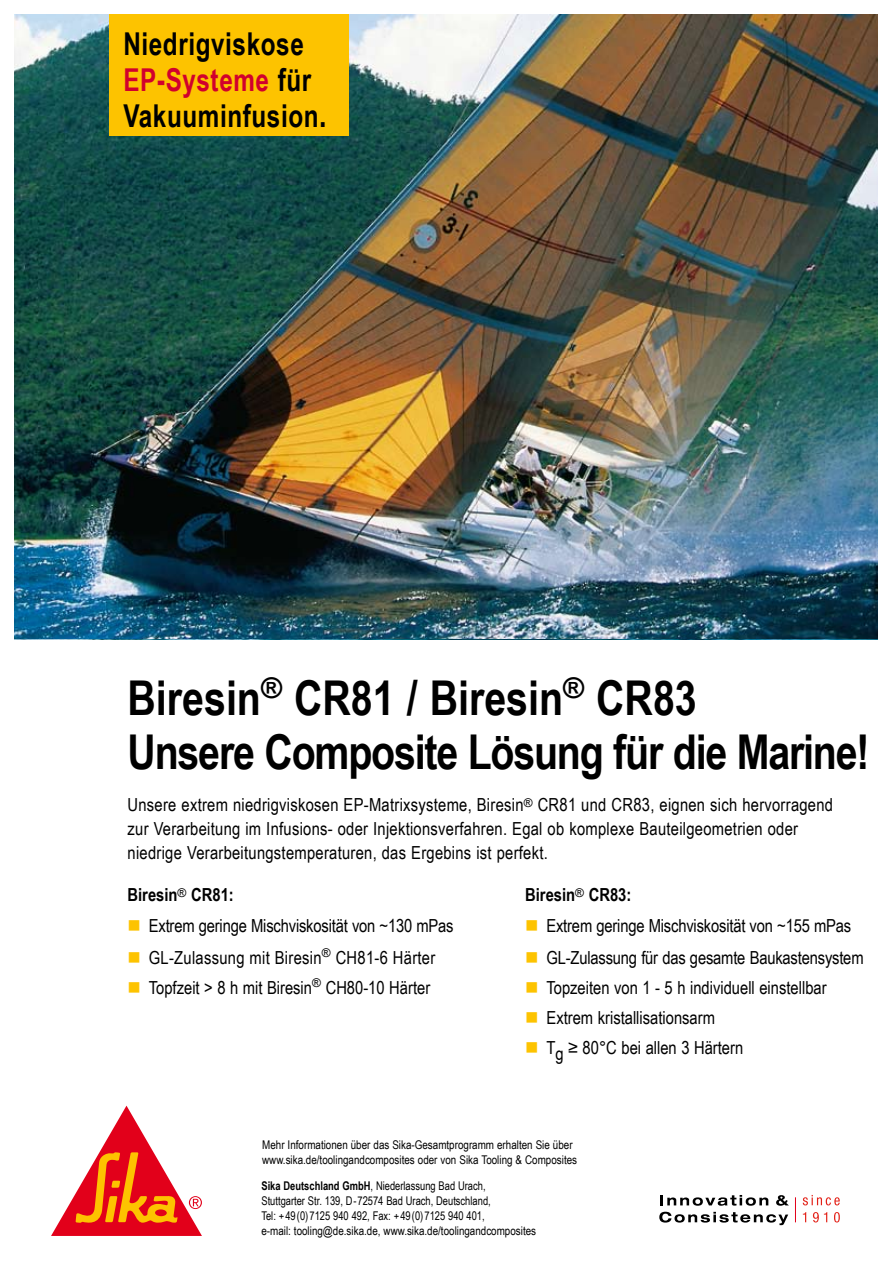
<style>
.page{position:relative;width:893px;height:1263px;background:#fff}
.page>*{position:absolute;margin:0;border:0;box-sizing:border-box;transform-origin:0 0}
.t1{font:700 48px/54px "Arial Narrow";letter-spacing:-.025em;color:#000}
.t2{font:700 31.5px/36px "Arial Narrow";letter-spacing:.02em;color:#000;scale:.94 1}
.t3{font:18px/24px "Arial Narrow";letter-spacing:.015em;color:#000}
.t4{font:18px "Arial Narrow";letter-spacing:-.01em;color:#000}
.t5{font:700 18px "Arial Narrow";color:#000}
.t6{font:12px/15px "Arial Narrow";color:#000;scale:.95 1}
.t7{font:12px/15px "Arial Narrow";color:#000}
.s1{color:#d1002d}
.s2{font-size:34.5px}
.s3{color:#fdc300}
.s4{font-weight:700}
</style>
<div class="page">
<svg style="left:51px;top:1106px;width:151px;height:130px"></svg>
<svg style="left:803px;top:1195px;width:37px;height:10px"></svg>
<svg style="left:803px;top:1212px;width:3px;height:10px"></svg>
<svg style="left:813px;top:1212px;width:14px;height:10px"></svg>
<svg style="left:834px;top:1212px;width:6px;height:10px"></svg>
<svg style="left:660px;top:1195px;width:108px;height:11px"></svg>
<svg style="left:776px;top:1195px;width:13px;height:11px"></svg>
<svg style="left:659px;top:1212px;width:129px;height:13px"></svg>
<svg style="left:795px;top:1197px;width:1px;height:25px"></svg>
<img style="left:14px;top:14px;width:863px;height:624px">
<div style="left:109px;top:14px;width:240px;height:122px;background:#fdc300"></div>
<h2 class="t2" style="left:123px;top:24px;width:218px">Niedrigviskose<br><span class="s1">EP-Systeme</span> für<br>Vakuuminfusion<span class="s2">.</span></h2>
<h1 class="t1" style="left:128px;top:669px;width:743px">Biresin<sup>®</sup> CR81 / Biresin<sup>®</sup> CR83<br>Unsere Composite Lösung für die Marine!</h1>
<p class="t3" style="left:128px;top:792px;width:707px">Unsere extrem niedrigviskosen EP-Matrixsysteme, Biresin<sup>®</sup> CR81 und CR83, eignen sich hervorragend zur Verarbeitung im Infusions- oder Injektionsverfahren. Egal ob komplexe Bauteilgeometrien oder niedrige Verarbeitungstemperaturen, das Ergebins ist perfekt.</p>
<p class="t5" style="left:128px;top:881px;width:108px">Biresin<sup>®</sup> CR81:</p>
<p class="t4" style="left:128px;top:913px;width:328px"><span class="s3">■</span> Extrem geringe Mischviskosität von ~130 mPas</p>
<p class="t3" style="left:128px;top:945px;width:309px"><span class="s3">■</span> GL-Zulassung mit Biresin<sup>®</sup> CH81-6 Härter</p>
<p class="t3" style="left:128px;top:975px;width:304px"><span class="s3">■</span> Topfzeit &gt; 8 h mit Biresin<sup>®</sup> CH80-10 Härter</p>
<p class="t5" style="left:525px;top:881px;width:108px">Biresin<sup>®</sup> CR83:</p>
<p class="t4" style="left:525px;top:913px;width:328px"><span class="s3">■</span> Extrem geringe Mischviskosität von ~155 mPas</p>
<p class="t4" style="left:525px;top:944px;width:340px"><span class="s3">■</span> GL-Zulassung für das gesamte Baukastensystem</p>
<p class="t3" style="left:525px;top:975px;width:303px"><span class="s3">■</span> Topzeiten von 1 - 5 h individuell einstellbar</p>
<p class="t3" style="left:525px;top:1005px;width:191px"><span class="s3">■</span> Extrem kristallisationsarm</p>
<p class="t3" style="left:525px;top:1035px;width:220px"><span class="s3">■</span> Tg ≥ 80°C bei allen 3 Härtern</p>
<p class="t7" style="left:262px;top:1136px;width:316px">Mehr Informationen über das Sika-Gesamtprogramm erhalten Sie über www.sika.de/toolingandcomposites oder von Sika Tooling &amp; Composites</p>
<p class="t6" style="left:261px;top:1178px;width:291px"><span class="s4">Sika Deutschland GmbH</span>, Niederlassung Bad Urach,<br>Stuttgarter Str. 139, D-72574 Bad Urach, Deutschland,<br>Tel: +49(0)7125 940 492, Fax: +49(0)7125 940 401,<br>e-mail: tooling@de.sika.de, www.sika.de/toolingandcomposites</p>
</div>
